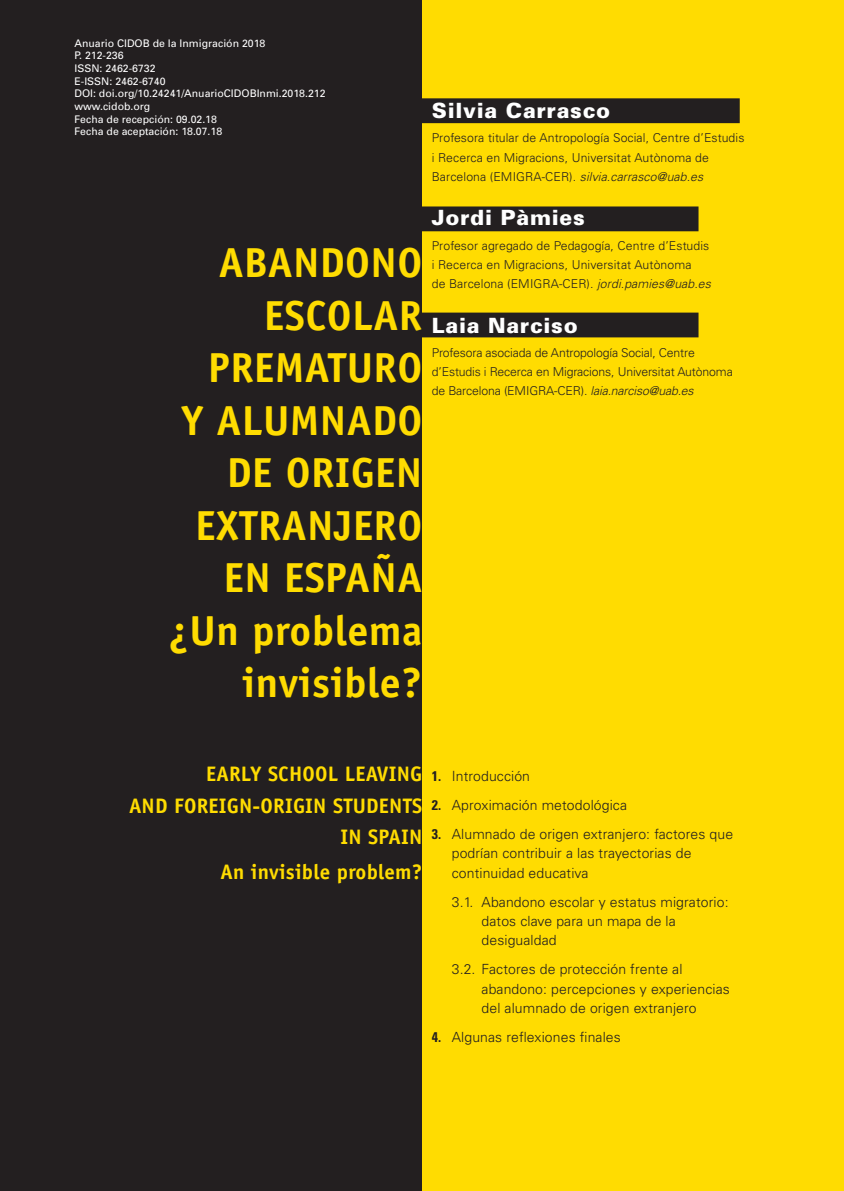
<style>
.page{position:relative;width:844px;height:1191px;background:#fff}
.page>*{position:absolute;margin:0;border:0;box-sizing:border-box;transform-origin:0 0}
.t1{font:700 42px/52.5px "Officina Sans Std";letter-spacing:.01em;color:#ffdc01;text-align:right}
.t2{font:700 21px/31.5px "Officina Sans Std";letter-spacing:.01em;color:#ffdc01;text-align:right}
.t3{font:900 21px "Univers";letter-spacing:.035em;color:#fff}
.t4{font:300 14px/19.2px "Univers";letter-spacing:.01em;color:#231f20}
.t5{font:300 12.25px/19.2px "Univers";letter-spacing:.01em;color:#231f20}
.t6{font:300 12.25px/19.2px "Univers";letter-spacing:-.01em;color:#231f20}
.t7{font:10.5px/12.6px "Univers";color:#fff}
.s1{font-style:italic}
.s2{font-weight:700;font-stretch:condensed}
</style>
<div class="page">
<div style="left:0;top:0;width:843px;height:1191px;background:#ffdc01"></div>
<div style="left:0;top:0;width:422px;height:1191px;background:#231f20"></div>
<div style="left:305px;top:99px;width:433px;height:23px;background:#231f20"></div>
<div style="left:304px;top:98px;width:435px;height:25px;border:2px solid #231f20"></div>
<div style="left:305px;top:207px;width:392px;height:23px;background:#231f20"></div>
<div style="left:304px;top:206px;width:394px;height:25px;border:2px solid #231f20"></div>
<div style="left:305px;top:313px;width:392px;height:23px;background:#231f20"></div>
<div style="left:304px;top:312px;width:394px;height:25px;border:2px solid #231f20"></div>
<p class="t7" style="left:74px;top:37px;width:252px">Anuario CIDOB de la Inmigración 2018<br>P. 212-236<br>ISSN: 2462-6732<br>E-ISSN: 2462-6740<br>DOI: doi.org/10.24241/AnuarioCIDOBInmi.2018.212 www.cidob.org<br>Fecha de recepción: 09.02.18<br>Fecha de aceptación: 18.07.18</p>
<h1 class="t1" style="left:168px;top:236px;width:255px">ABANDONO<br>ESCOLAR<br>PREMATURO<br>Y ALUMNADO<br>DE ORIGEN<br>EXTRANJERO<br>EN ESPAÑA ¿Un problema invisible?</h1>
<h2 class="t3" style="left:432px;top:98px;width:180px">Silvia Carrasco</h2>
<p class="t5" style="left:432px;top:128px;width:314px">Profesora titular de Antropología Social, Centre d’Estudis i Recerca en Migracions, Universitat Autònoma de<br>Barcelona (EMIGRA-CER). <span class="s1">silvia.carrasco@uab.es</span></p>
<h2 class="t3" style="left:432px;top:205px;width:154px">Jordi Pàmies</h2>
<p class="t5" style="left:432px;top:235px;width:280px">Profesor agregado de Pedagogía, Centre d’Estudis i Recerca en Migracions, Universitat Autònoma<br>de Barcelona (EMIGRA-CER). <span class="s1">jordi.pamies@uab.es</span></p>
<h2 class="t3" style="left:432px;top:312px;width:147px">Laia Narciso</h2>
<p class="t6" style="left:432px;top:342px;width:302px">Profesora asociada de Antropología Social, Centre d’Estudis i Recerca en Migracions, Universitat Autònoma de Barcelona (EMIGRA-CER). <span class="s1">laia.narciso@uab.es</span></p>
<h2 class="t2" style="left:129px;top:758px;width:295px">EARLY SCHOOL LEAVING<br>AND FOREIGN-ORIGIN STUDENTS<br>IN SPAIN</h2>
<h2 class="t2" style="left:220px;top:856px;width:203px">An invisible problem?</h2>
<p class="t4" style="left:432px;top:765px;width:100px"><span class="s2">1.</span> Introducción</p>
<p class="t4" style="left:432px;top:795px;width:196px"><span class="s2">2.</span> Aproximación metodológica</p>
<p class="t4" style="left:451px;top:824px;width:283px;text-indent:-20px"><span class="s2">3.</span> Alumnado de origen extranjero: factores que podrían contribuir a las trayectorias de continuidad educativa</p>
<p class="t4" style="left:481px;top:891px;width:248px;text-indent:-30px">3.1. Abandono escolar y estatus migratorio: datos clave para un mapa de la desigualdad</p>
<p class="t4" style="left:481px;top:959px;width:250px;text-indent:-30px">3.2. Factores de protección frente al abandono: percepciones y experiencias del alumnado de origen extranjero</p>
<p class="t4" style="left:432px;top:1027px;width:190px"><span class="s2">4.</span> Algunas reflexiones finales</p>
</div>
